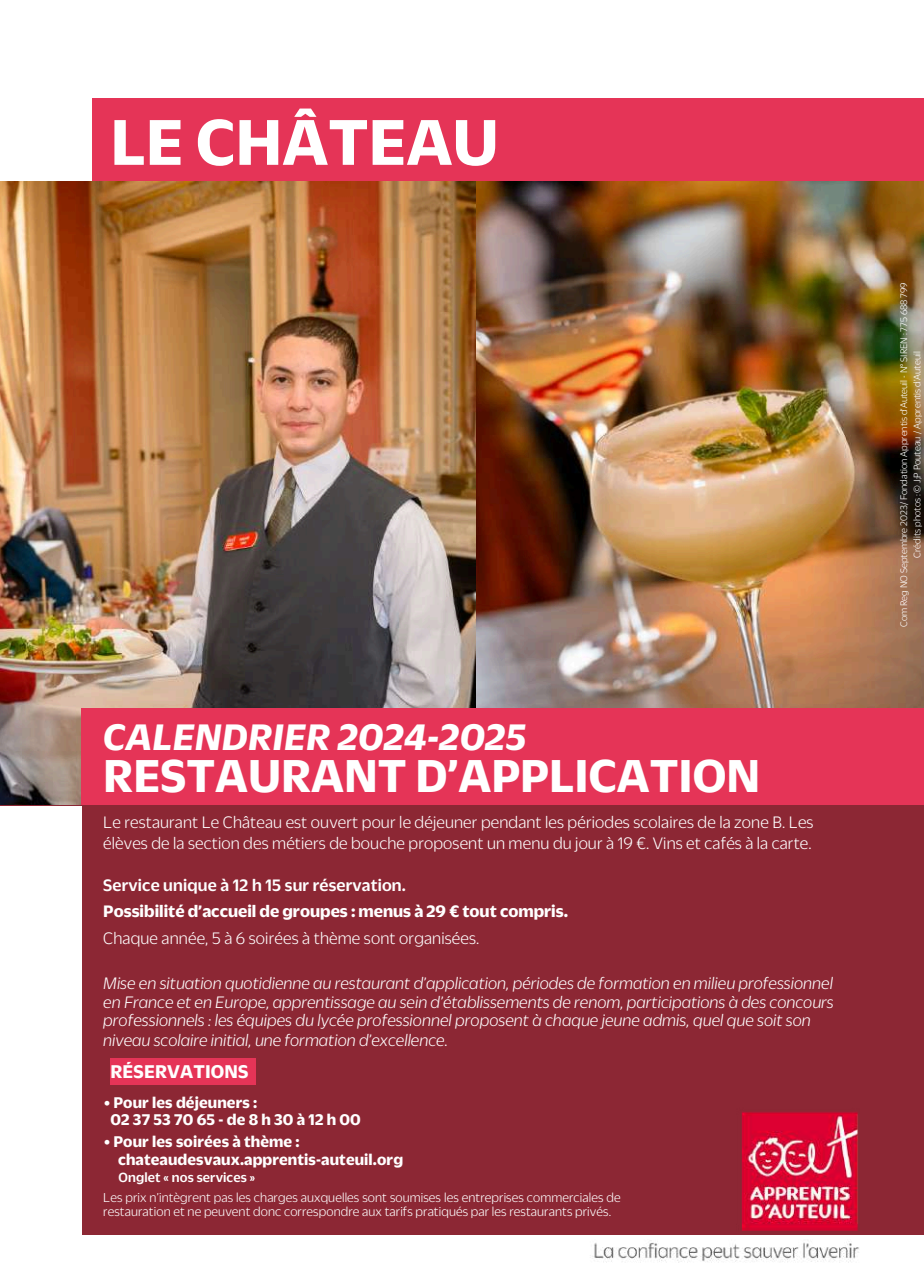
<style>
.page{position:relative;width:924px;height:1274px;background:#fff}
.page>*{position:absolute;margin:0;border:0;box-sizing:border-box;transform-origin:0 0}
.t1{font:700 70px "Duplicate Sans";color:#fff}
.t2{font:700 50px "Duplicate Sans";color:#fff}
.t3{font:italic 700 40px "Duplicate Sans";letter-spacing:.005em;color:#fff}
.t4{font:700 20px "Duplicate Sans";letter-spacing:.005em;color:#fff}
.t5{font:italic 300 18px/19px "Duplicate Sans";letter-spacing:.005em;color:#fff}
.t6{font:300 18px/21px "Duplicate Sans";letter-spacing:.01em;color:#fff}
.t7{font:700 18px "Duplicate Sans";color:#fff}
.t8{font:500 18px "Duplicate Sans";letter-spacing:.01em;color:#fff}
.t9{font:700 16.8px/16.4px "Duplicate Sans";letter-spacing:.01em;color:#fff}
.t10{font:500 14.4px "Duplicate Sans";letter-spacing:.01em;color:#fff}
.t11{font:300 14px/13.6px "Duplicate Sans";letter-spacing:.01em;color:#fff}
.t12{font:300 10.4px/13.4px "Duplicate Sans";color:#fff;text-align:center}
</style>
<div class="page">
<div style="left:92px;top:98px;width:832px;height:529px;background:#e53457"></div>
<img style="left:0;top:182px;width:924px;height:623px">
<div style="left:81px;top:708px;width:843px;height:102px;background:#e53457"></div>
<div style="left:0;top:805px;width:924px;height:430px;background:#8c2734"></div>
<img style="left:592px;top:1111px;width:267px;height:152px">
<div style="left:0;top:806px;width:81px;height:454px;background:#fff"></div>
<div style="left:110px;top:1058px;width:146px;height:26px;background:#e53457"></div>
<h1 class="t1" style="left:110px;top:105px;width:390px">LE CHÂTEAU</h1>
<h3 class="t3" style="left:103px;top:715px;width:424px">CALENDRIER 2024-2025</h3>
<h2 class="t2" style="left:103px;top:749px;width:658px">RESTAURANT D’APPLICATION</h2>
<p class="t6" style="left:103px;top:811px;width:712px">Le restaurant Le Château est ouvert pour le déjeuner pendant les périodes scolaires de la zone B. Les élèves de la section des métiers de bouche proposent un menu du jour à 19 €. Vins et cafés à la carte.</p>
<p class="t8" style="left:103px;top:875px;width:304px">Service unique à 12 h 15 sur réservation.</p>
<p class="t7" style="left:103px;top:901px;width:466px">Possibilité d’accueil de groupes : menus à 29 € tout compris.</p>
<p class="t6" style="left:103px;top:926px;width:378px">Chaque année, 5 à 6 soirées à thème sont organisées.</p>
<p class="t5" style="left:103px;top:972px;width:732px">Mise en situation quotidienne au restaurant d’application, périodes de formation en milieu professionnel en France et en Europe, apprentissage au sein d’établissements de renom, participations à des concours professionnels : les équipes du lycée professionnel proposent à chaque jeune admis, quel que soit son niveau scolaire initial, une formation d’excellence.</p>
<p class="t4" style="left:110px;top:1060px;width:140px">RÉSERVATIONS</p>
<p class="t9" style="left:110px;top:1094px;width:252px;text-indent:-6px">• Pour les déjeuners :<br>0237537065-de8h30à12h00</p>
<p class="t9" style="left:118px;top:1132px;width:287px;line-height:18px;text-indent:-14px">• Pour les soirées à thème : chateaudesvaux.apprentis-auteuil.org</p>
<p class="t10" style="left:119px;top:1169px;width:138px">Onglet « nos services »</p>
<p class="t11" style="left:103px;top:1190px;width:519px">Les prix n’intègrent pas les charges auxquelles sont soumises les entreprises commerciales de restauration et ne peuvent donc correspondre aux tarifs pratiqués par les restaurants privés.</p>
<p class="t12" style="left:897px;top:627px;width:346px;rotate:-90deg">Com Reg NO Septembre 2023/ Fondation Apprentis d’Auteuil - N° SIREN : 775 688 799<br>Crédits photos : © J;P Pouteau / Apprentis d’Auteuil</p>
</div>
